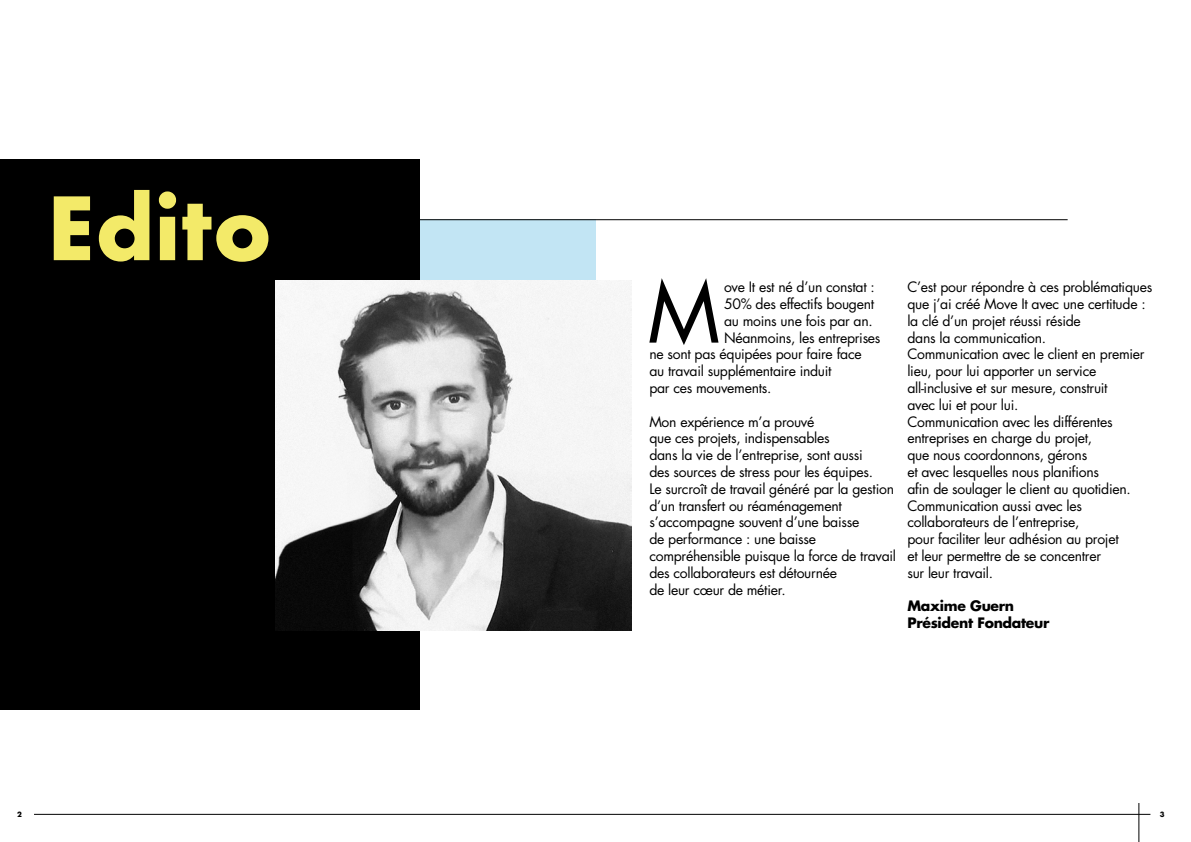
<style>
.page{position:relative;width:1191px;height:842px;background:#fff}
.page>*{position:absolute;margin:0;border:0;box-sizing:border-box;transform-origin:0 0}
.t1{font:700 84.6px "Futura";color:#f3ea69}
.t2{font:80.8px "Futura Std";color:#000}
.t3{font:14px/16.8px "Futura Std";letter-spacing:-.02em;color:#000}
.t4{font:700 14px/16.8px "Futura Std";letter-spacing:-.02em;color:#000}
.t5{font:700 8px "Futura PT";color:#000}
</style>
<div class="page">
<hr style="left:34px;top:814px;width:1116px;height:1px;background:#000">
<hr style="left:1138px;top:803px;width:1px;height:39px;background:#000">
<div style="left:386px;top:220px;width:209px;height:69px;background:#c2e5f4"></div>
<div style="left:0;top:159px;width:420px;height:550px;background:#000"></div>
<img style="left:276px;top:281px;width:355px;height:350px">
<hr style="left:420px;top:219px;width:647px;height:1px;background:#000">
<h1 class="t1" style="left:47px;top:167px;width:226px">Edito</h1>
<h2 class="t2" style="left:647px;top:261px;width:74px">M</h2>
<p class="t3" style="left:724px;top:279px;width:152px">ove It est né d’un constat :</p>
<p class="t3" style="left:724px;top:296px;width:152px">50% des effectifs bougent</p>
<p class="t3" style="left:724px;top:312px;width:150px">au moins une fois par an.</p>
<p class="t3" style="left:724px;top:329px;width:158px">Néanmoins, les entreprises</p>
<p class="t3" style="left:649px;top:346px;width:214px">ne sont pas équipées pour faire face</p>
<p class="t3" style="left:649px;top:363px;width:184px">au travail supplémentaire induit</p>
<p class="t3" style="left:649px;top:380px;width:124px">par ces mouvements.</p>
<p class="t3" style="left:649px;top:413px;width:248px">Mon expérience m’a prouvé<br>que ces projets, indispensables<br>dans la vie de l’entreprise, sont aussi<br>des sources de stress pour les équipes.<br>Le surcroît de travail généré par la gestion d’un transfert ou réaménagement s’accompagne souvent d’une baisse<br>de performance : une baisse compréhensible puisque la force de travail des collaborateurs est détournée<br>de leur cœur de métier.</p>
<p class="t3" style="left:907px;top:279px;width:246px">C’est pour répondre à ces problématiques que j’ai créé Move It avec une certitude : la clé d’un projet réussi réside<br>dans la communication.<br>Communication avec le client en premier lieu, pour lui apporter un service all-inclusive et sur mesure, construit<br>avec lui et pour lui.<br>Communication avec les différentes entreprises en charge du projet,<br>que nous coordonnons, gérons<br>et avec lesquelles nous planifions<br>afin de soulager le client au quotidien.<br>Communication aussi avec les collaborateurs de l’entreprise,<br>pour faciliter leur adhésion au projet<br>et leur permettre de se concentrer<br>sur leur travail.</p>
<p class="t4" style="left:907px;top:598px;width:144px">Maxime Guern<br>Président Fondateur</p>
<p class="t5" style="left:17px;top:809px;width:6px">2</p>
<p class="t5" style="left:1159px;top:809px;width:6px">3</p>
</div>
